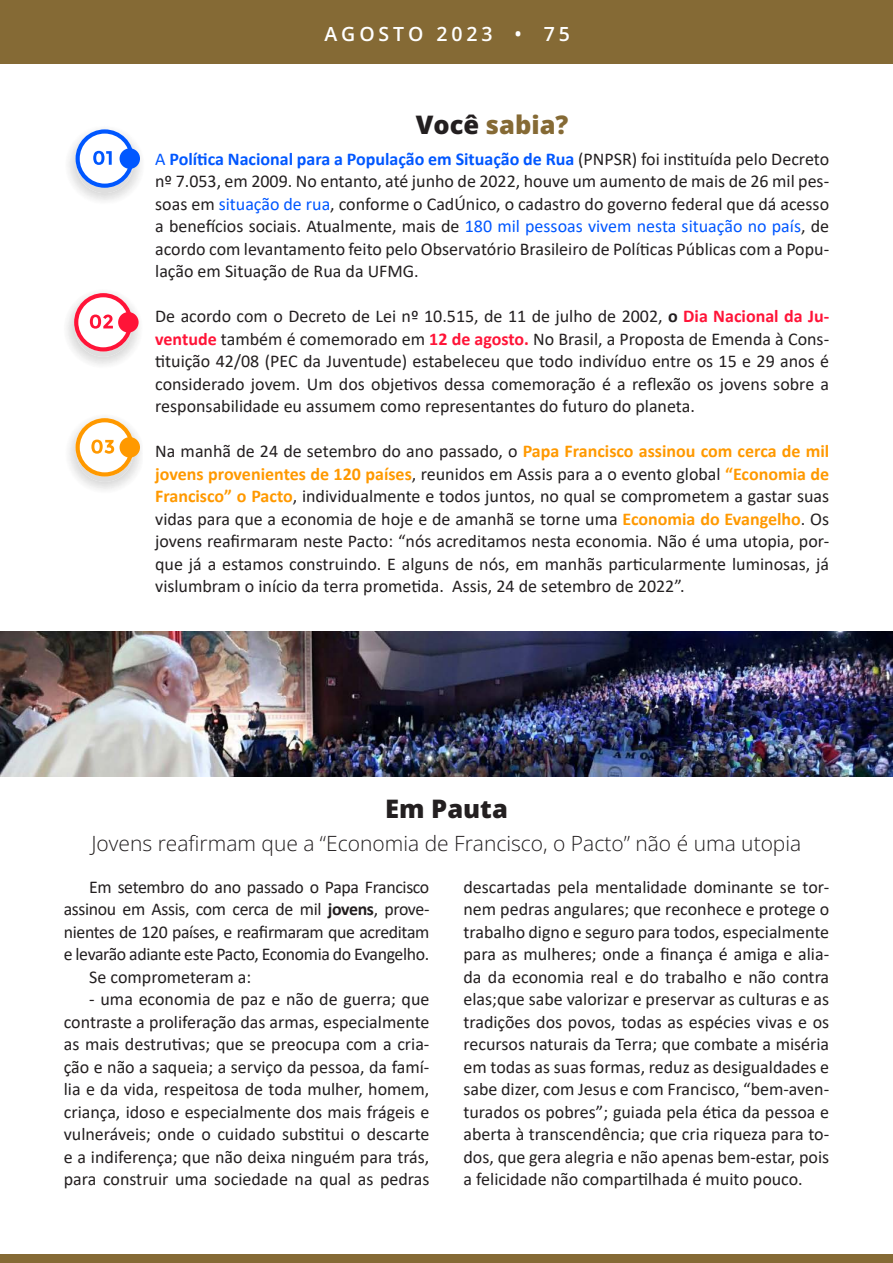
<style>
.page{position:relative;width:893px;height:1263px;background:#fff}
.page>*{position:absolute;margin:0;border:0;box-sizing:border-box;transform-origin:0 0}
.TITULO_ESPAÇO{font:800 25.5px "Open Sans";color:#856a35}
.TITULO_ESPAÇO-2{font:800 25.5px "Open Sans";color:#231f20}
.LINHA_FINA{font:300 21px "Open Sans";color:#221e1f}
.TITULO_ESPAÇO-3{font:600 19.5px "Open Sans";letter-spacing:.2em;color:#fff}
.t1{font:18px/22.5px "Calibri";color:#231f20;text-align:justify}
.s1{color:#231f20}
.s2{color:#0057ff}
.s3{font-weight:700;color:#0057ff}
.s4{font-weight:700}
.s5{font-weight:700;color:#ff1438}
.s6{font-weight:700;color:#f90}
</style>
<div class="page">
<img style="left:0;top:631px;width:893px;height:145px">
<img style="left:68px;top:144px;width:73px;height:57px">
<div style="left:77px;top:137px;width:56px;height:56px;background:#dedede;border-radius:50%"></div>
<div style="left:120px;top:148px;width:20px;height:21px;background:#0057ff;border-radius:50%"></div>
<svg style="left:76px;top:129px;width:58px;height:59px"></svg>
<div style="left:75px;top:301px;width:56px;height:56px;background:#dedede;border-radius:50%"></div>
<svg style="left:118px;top:312px;width:21px;height:21px"></svg>
<svg style="left:74px;top:293px;width:59px;height:58px"></svg>
<img style="left:69px;top:417px;width:72px;height:73px">
<div style="left:77px;top:426px;width:56px;height:56px;background:#dedede;border-radius:50%"></div>
<div style="left:120px;top:437px;width:20px;height:21px;background:#f90;border-radius:50%"></div>
<svg style="left:76px;top:418px;width:58px;height:58px"></svg>
<div style="left:0;top:0;width:893px;height:64px;background:#856a35"></div>
<div style="left:0;top:1254px;width:893px;height:9px;background:#856a35"></div>
<p class="TITULO_ESPAÇO-3" style="left:324px;top:21px;width:247px">AGOSTO 2023 • 75</p>
<p class="TITULO_ESPAÇO" style="left:416px;top:107px;width:154px"><span class="s1">Você</span> sabia?</p>
<p class="t1" style="left:155px;top:147px;width:675px"><span class="s2">A</span> <span class="s3">Política Nacional para a População em Situação de Rua</span> (PNPSR) foi instituída pelo Decreto nº 7.053, em 2009. No entanto, até junho de 2022, houve um aumento de mais de 26 mil pes&shy;soas em <span class="s2">situação de rua</span>, conforme o CadÚnico, o cadastro do governo federal que dá acesso a benefícios sociais. Atualmente, mais de <span class="s2">180 mil pessoas vivem nesta situação no país</span>, de acordo com levantamento feito pelo Observatório Brasileiro de Políticas Públicas com a Popu&shy;lação em Situação de Rua da UFMG.</p>
<p class="t1" style="left:155px;top:304px;width:675px">De acordo com o Decreto de Lei nº 10.515, de 11 de julho de 2002, <span class="s4">o</span> <span class="s5">Dia Nacional da Ju&shy;ventude</span> também é comemorado em <span class="s5">12 de agosto.</span> No Brasil, a Proposta de Emenda à Cons&shy;tituição 42/08 (PEC da Juventude) estabeleceu que todo indivíduo entre os 15 e 29 anos é considerado jovem. Um dos objetivos dessa comemoração é a reflexão os jovens sobre a responsabilidade eu assumem como representantes do futuro do planeta.</p>
<p class="t1" style="left:155px;top:439px;width:675px">Na manhã de 24 de setembro do ano passado, o <span class="s6">Papa Francisco assinou com cerca de mil jovens provenientes de 120 países</span>, reunidos em Assis para a o evento global <span class="s6">“Economia de Francisco” o Pacto</span>, individualmente e todos juntos, no qual se comprometem a gastar suas vidas para que a economia de hoje e de amanhã se torne uma <span class="s6">Economia do Evangelho</span>. Os jovens reafirmaram neste Pacto: “nós acreditamos nesta economia. Não é uma utopia, por&shy;que já a estamos construindo. E alguns de nós, em manhãs particularmente luminosas, já vislumbram o início da terra prometida. Assis, 24 de setembro de 2022”.</p>
<p class="TITULO_ESPAÇO-2" style="left:385px;top:791px;width:124px">Em Pauta</p>
<p class="LINHA_FINA" style="left:91px;top:829px;width:711px">Jovens reafirmam que a “Economia de Francisco, o Pacto” não é uma utopia</p>
<p class="t1" style="left:64px;top:875px;width:367px;text-indent:26px">Em setembro do ano passado o Papa Francisco assinou em Assis, com cerca de mil <span class="s4">jovens</span>, prove&shy;nientes de 120 países, e reafirmaram que acreditam e levarão adiante este Pacto, Economia do Evangelho.</p>
<p class="t1" style="left:89px;top:965px;width:164px">Se comprometeram a:</p>
<p class="t1" style="left:64px;top:987px;width:367px;text-indent:26px">- uma economia de paz e não de guerra; que contraste a proliferação das armas, especialmente as mais destrutivas; que se preocupa com a cria&shy;ção e não a saqueia; a serviço da pessoa, da famí&shy;lia e da vida, respeitosa de toda mulher, homem, criança, idoso e especialmente dos mais frágeis e vulneráveis; onde o cuidado substitui o descarte e a indiferença; que não deixa ninguém para trás, para construir uma sociedade na qual as pedras</p>
<p class="t1" style="left:463px;top:875px;width:367px">descartadas pela mentalidade dominante se tor&shy;nem pedras angulares; que reconhece e protege o trabalho digno e seguro para todos, especialmente para as mulheres; onde a finança é amiga e alia&shy;da da economia real e do trabalho e não contra elas;que sabe valorizar e preservar as culturas e as tradições dos povos, todas as espécies vivas e os recursos naturais da Terra; que combate a miséria em todas as suas formas, reduz as desigualdades e sabe dizer, com Jesus e com Francisco, “bem-aven&shy;turados os pobres”; guiada pela ética da pessoa e aberta à transcendência; que cria riqueza para to&shy;dos, que gera alegria e não apenas bem-estar, pois a felicidade não compartilhada é muito pouco.</p>
</div>
